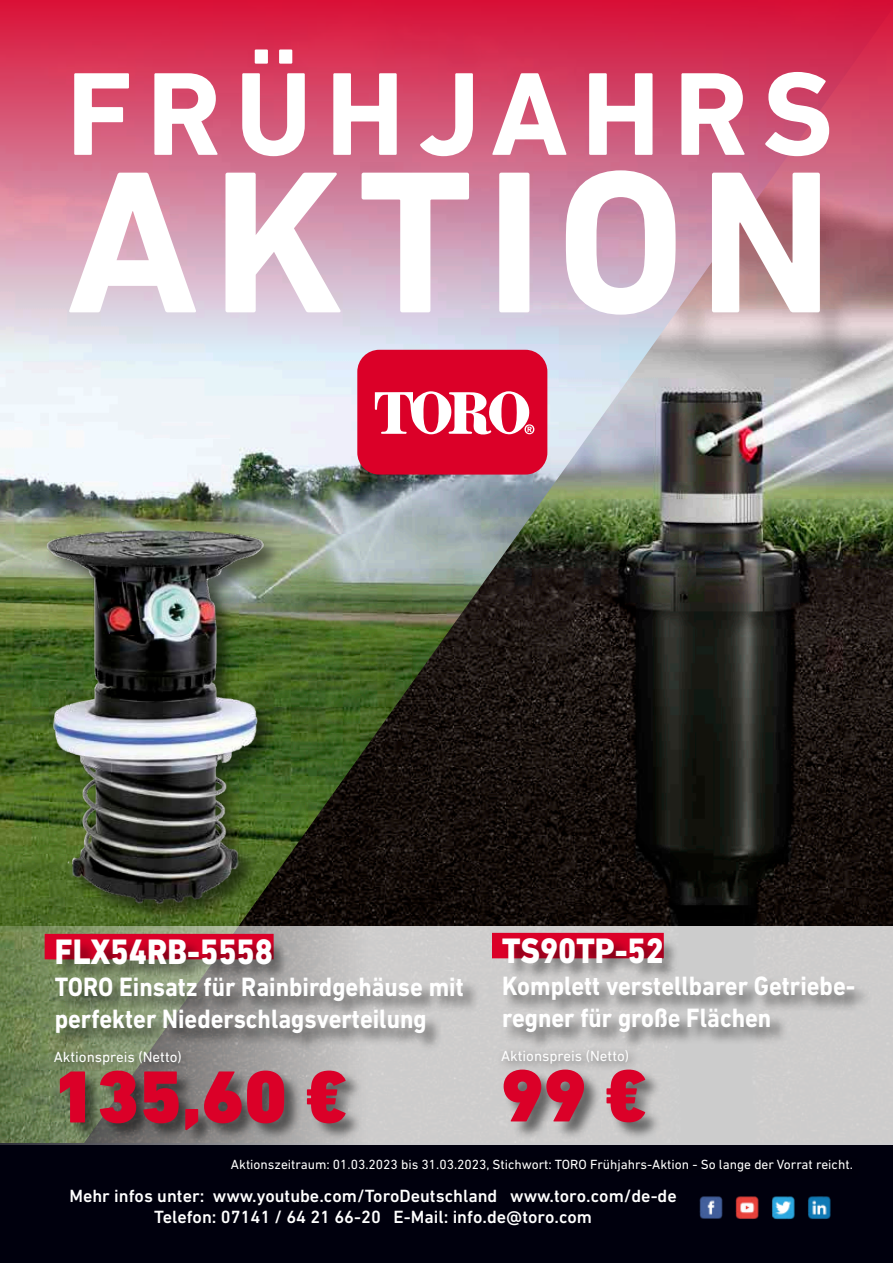
<style>
.page{position:relative;width:893px;height:1263px;background:#fff}
.page>*{position:absolute;margin:0;border:0;box-sizing:border-box;transform-origin:0 0}
.t1{font:700 205.5px "DIN Next LT Pro";letter-spacing:.065em;color:#fff}
.t2{font:700 120px "DIN Next LT Pro";letter-spacing:.11em;color:#fff}
.t3{font:900 75px "DIN Next LT Pro";color:#db0028}
.t4{font:800 36px "DIN Next LT Pro";color:#fff;scale:.9 1}
.t5{font:700 27px/32.4px "DIN Next LT Pro";color:#fff;scale:.9 1}
.t6{font:500 18px/21px "DIN Next LT Pro";color:#fff;text-align:center}
.t7{font:15px "DIN Next LT Pro";color:#fff}
.t8{font:13.5px "DIN Next LT Pro";color:#fff}
</style>
<div class="page">
<img style="left:432px;top:625px;width:461px;height:302px">
<img style="left:0;top:0;width:893px;height:625px">
<div style="left:0;top:1144px;width:893px;height:119px;background:#00000d"></div>
<div style="left:357px;top:350px;width:190px;height:125px;background:#db0028;border-radius:22px"></div>
<svg style="left:375px;top:391px;width:159px;height:44px"></svg>
<img style="left:699px;top:1196px;width:24px;height:23px">
<img style="left:735px;top:1196px;width:24px;height:23px">
<img style="left:772px;top:1196px;width:23px;height:24px">
<img style="left:808px;top:1196px;width:23px;height:23px">
<svg style="left:0;top:927px;width:893px;height:218px;background:#bcbfb8"></svg>
<img style="left:18px;top:463px;width:414px;height:571px">
<div style="left:492px;top:933px;width:172px;height:25px;background:#db0028"></div>
<div style="left:504px;top:1069px;width:158px;height:72px;background:#000;opacity:.52"></div>
<div style="left:496px;top:1045px;width:144px;height:30px;background:#000;opacity:.5"></div>
<div style="left:502px;top:938px;width:370px;height:112px;background:#000;opacity:.5"></div>
<div style="left:45px;top:934px;width:229px;height:25px;background:#db0028"></div>
<div style="left:60px;top:1070px;width:303px;height:77px;background:#000;opacity:.52"></div>
<div style="left:49px;top:1046px;width:144px;height:30px;background:#000;opacity:.5"></div>
<div style="left:56px;top:939px;width:425px;height:112px;background:#000;opacity:.5"></div>
<h2 class="t2" style="left:66px;top:44px;width:768px">FRÜHJAHRS</h2>
<h1 class="t1" style="left:66px;top:122px;width:768px">AKTION</h1>
<h3 class="t4" style="left:55px;top:930px;width:244px">FLX54RB-5558</h3>
<p class="t5" style="left:55px;top:970px;width:456px">TORO Einsatz für Rainbirdgehäuse mit perfekter Niederschlagsverteilung</p>
<p class="t7" style="left:54px;top:1048px;width:130px">Aktionspreis (Netto)</p>
<h3 class="t3" style="left:54px;top:1052px;width:296px">135,60 €</h3>
<h3 class="t4" style="left:502px;top:929px;width:181px">TS90TP-52</h3>
<p class="t5" style="left:502px;top:969px;width:394px">Komplett verstellbarer Getriebe&shy;regner für große Flächen</p>
<p class="t7" style="left:501px;top:1047px;width:130px">Aktionspreis (Netto)</p>
<h3 class="t3" style="left:501px;top:1051px;width:148px">99 €</h3>
<p class="t8" style="left:231px;top:1156px;width:623px">Aktionszeitraum: 01.03.2023 bis 31.03.2023, Stichwort: TORO Frühjahrs-Aktion - So lange der Vorrat reicht.</p>
<p class="t6" style="left:69px;top:1185px;width:609px">Mehr infos unter: www.youtube.com/ToroDeutschland www.toro.com/de-de<br>Telefon: 07141 / 64 21 66-20 E-Mail: info.de@toro.com</p>
</div>
